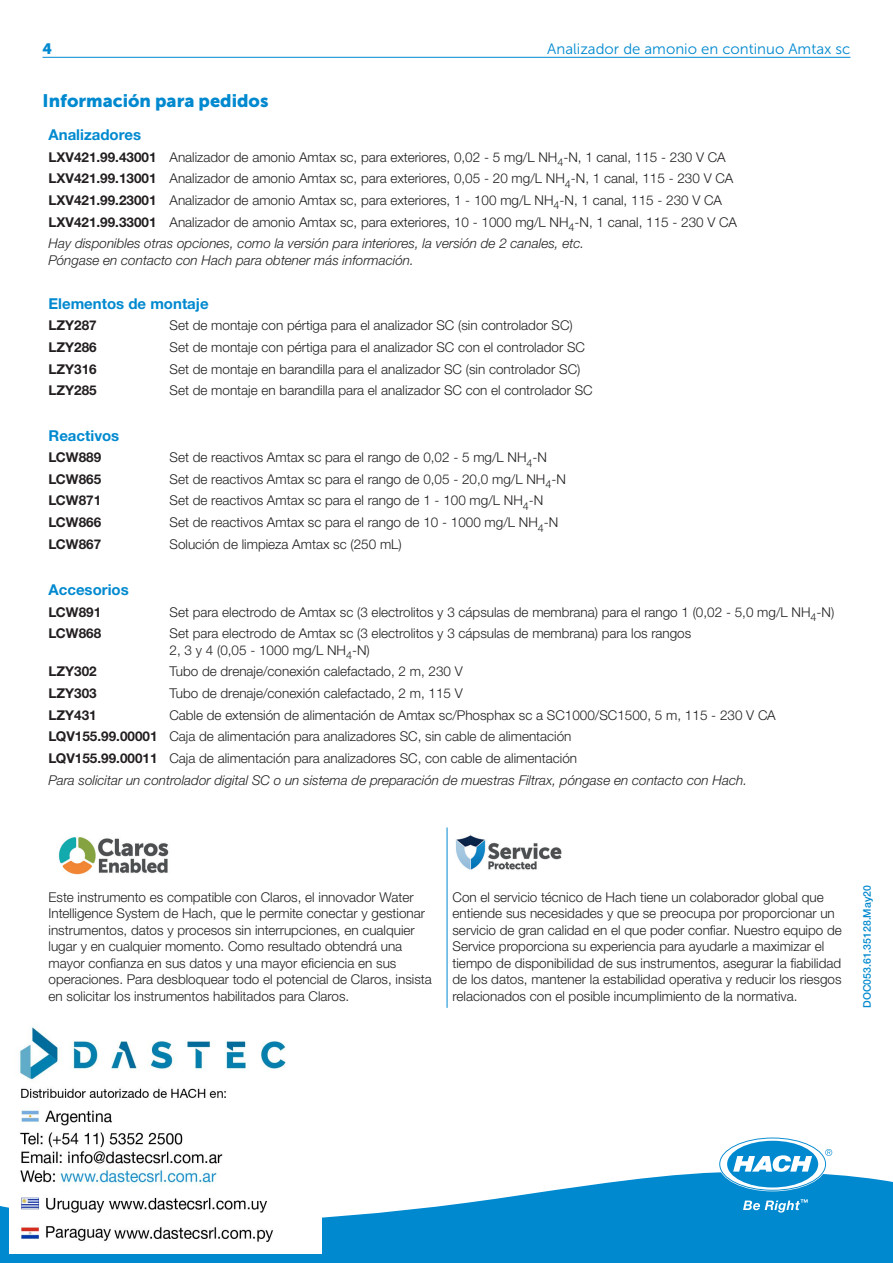
<style>
.page{position:relative;width:893px;height:1263px;background:#fff}
.page>*{position:absolute;margin:0;border:0;box-sizing:border-box;transform-origin:0 0}
.Head_2{font:18px "Museo Sans 900";color:#0089cf}
.Head_3_Text_1_Bold{font:700 15px "Helvetica Neue LTW1 G";color:#0089cf}
.Head_3{font:15px "Museo Sans 300";color:#0089cf}
.Head_3-2{font:15px "Museo Sans 900";color:#0089cf}
.Text_1{font:300 13.5px/16.5px "Helvetica Neue LTW1 G";color:#231f20}
.TableNote{font:italic 300 13.5px/16.5px "Helvetica Neue LTW1 G";color:#231f20}
.Text_1_Text_1_Bold{font:700 13.5px "Helvetica Neue LTW1 G";color:#231f20}
.t1{font:500 10.5px "Helvetica Neue LTW1 G";color:#0089cf}
</style>
<div class="page">
<svg style="left:0;top:1168px;width:893px;height:95px;fill:#0089cf"></svg>
<svg style="left:720px;top:1138px;width:112px;height:52px"></svg>
<svg style="left:743px;top:1199px;width:65px;height:13px"></svg>
<hr style="left:43px;top:57px;width:807px;height:1px;background:#0089cf">
<img style="left:58px;top:837px;width:111px;height:38px">
<img style="left:455px;top:835px;width:107px;height:35px">
<hr style="left:447px;top:827px;width:1px;height:181px;background:#0089cf">
<img style="left:10px;top:1026px;width:312px;height:227px">
<p class="Head_3-2" style="left:43px;top:40px;width:11px">4</p>
<p class="Head_3" style="left:547px;top:41px;width:305px">Analizador de amonio en continuo Amtax sc</p>
<p class="Head_2" style="left:43px;top:91px;width:227px">Información para pedidos</p>
<p class="Head_3_Text_1_Bold" style="left:49px;top:125px;width:94px">Analizadores</p>
<p class="Text_1_Text_1_Bold" style="left:49px;top:149px;width:110px">LXV421.99.43001</p>
<p class="Text_1" style="left:170px;top:149px;width:558px">Analizador de amonio Amtax sc, para exteriores, 0,02 - 5 mg/L NH<sub>4</sub>-N, 1 canal, 115 - 230 V CA</p>
<p class="Text_1_Text_1_Bold" style="left:49px;top:170px;width:110px">LXV421.99.13001</p>
<p class="Text_1" style="left:170px;top:170px;width:565px">Analizador de amonio Amtax sc, para exteriores, 0,05 - 20 mg/L NH<sub>4</sub>-N, 1 canal, 115 - 230 V CA</p>
<p class="Text_1_Text_1_Bold" style="left:49px;top:192px;width:110px">LXV421.99.23001</p>
<p class="Text_1" style="left:170px;top:192px;width:554px">Analizador de amonio Amtax sc, para exteriores, 1 - 100 mg/L NH<sub>4</sub>-N, 1 canal, 115 - 230 V CA</p>
<p class="Text_1_Text_1_Bold" style="left:49px;top:213px;width:110px">LXV421.99.33001</p>
<p class="Text_1" style="left:170px;top:213px;width:569px">Analizador de amonio Amtax sc, para exteriores, 10 - 1000 mg/L NH<sub>4</sub>-N, 1 canal, 115 - 230 V CA</p>
<p class="TableNote" style="left:49px;top:235px;width:537px">Hay disponibles otras opciones, como la versión para interiores, la versión de 2 canales, etc.<br>Póngase en contacto con Hach para obtener más información.</p>
<p class="Head_3_Text_1_Bold" style="left:49px;top:294px;width:162px">Elementos de montaje</p>
<p class="Text_1_Text_1_Bold" style="left:49px;top:317px;width:50px">LZY287</p>
<p class="Text_1" style="left:170px;top:317px;width:405px">Set de montaje con pértiga para el analizador SC (sin controlador SC)</p>
<p class="Text_1_Text_1_Bold" style="left:49px;top:339px;width:50px">LZY286</p>
<p class="Text_1" style="left:170px;top:339px;width:417px">Set de montaje con pértiga para el analizador SC con el controlador SC</p>
<p class="Text_1_Text_1_Bold" style="left:49px;top:360px;width:50px">LZY316</p>
<p class="Text_1" style="left:170px;top:360px;width:412px">Set de montaje en barandilla para el analizador SC (sin controlador SC)</p>
<p class="Text_1_Text_1_Bold" style="left:49px;top:382px;width:50px">LZY285</p>
<p class="Text_1" style="left:170px;top:382px;width:425px">Set de montaje en barandilla para el analizador SC con el controlador SC</p>
<p class="Head_3_Text_1_Bold" style="left:49px;top:426px;width:72px">Reactivos</p>
<p class="Text_1_Text_1_Bold" style="left:49px;top:449px;width:54px">LCW889</p>
<p class="Text_1" style="left:170px;top:449px;width:379px">Set de reactivos Amtax sc para el rango de 0,02 - 5 mg/L NH<sub>4</sub>-N</p>
<p class="Text_1_Text_1_Bold" style="left:49px;top:471px;width:54px">LCW865</p>
<p class="Text_1" style="left:170px;top:471px;width:398px">Set de reactivos Amtax sc para el rango de 0,05 - 20,0 mg/L NH<sub>4</sub>-N</p>
<p class="Text_1_Text_1_Bold" style="left:49px;top:492px;width:54px">LCW871</p>
<p class="Text_1" style="left:170px;top:492px;width:375px">Set de reactivos Amtax sc para el rango de 1 - 100 mg/L NH<sub>4</sub>-N</p>
<p class="Text_1_Text_1_Bold" style="left:49px;top:514px;width:54px">LCW866</p>
<p class="Text_1" style="left:170px;top:514px;width:390px">Set de reactivos Amtax sc para el rango de 10 - 1000 mg/L NH<sub>4</sub>-N</p>
<p class="Text_1_Text_1_Bold" style="left:49px;top:536px;width:54px">LCW867</p>
<p class="Text_1" style="left:170px;top:536px;width:234px">Solución de limpieza Amtax sc (250 mL)</p>
<p class="Head_3_Text_1_Bold" style="left:49px;top:580px;width:82px">Accesorios</p>
<p class="Text_1_Text_1_Bold" style="left:49px;top:603px;width:54px">LCW891</p>
<p class="Text_1" style="left:170px;top:604px;width:666px">Set para electrodo de Amtax sc (3 electrolitos y 3 cápsulas de membrana) para el rango 1 (0,02 - 5,0 mg/L NH<sub>4</sub>-N)</p>
<p class="Text_1_Text_1_Bold" style="left:49px;top:625px;width:54px">LCW868</p>
<p class="Text_1" style="left:170px;top:625px;width:523px">Set para electrodo de Amtax sc (3 electrolitos y 3 cápsulas de membrana) para los rangos<br>2, 3 y 4 (0,05 - 1000 mg/L NH<sub>4</sub>-N)</p>
<p class="Text_1_Text_1_Bold" style="left:49px;top:663px;width:50px">LZY302</p>
<p class="Text_1" style="left:170px;top:663px;width:295px">Tubo de drenaje/conexión calefactado, 2 m, 230 V</p>
<p class="Text_1_Text_1_Bold" style="left:49px;top:685px;width:50px">LZY303</p>
<p class="Text_1" style="left:170px;top:685px;width:295px">Tubo de drenaje/conexión calefactado, 2 m, 115 V</p>
<p class="Text_1_Text_1_Bold" style="left:49px;top:707px;width:50px">LZY431</p>
<p class="Text_1" style="left:170px;top:707px;width:608px">Cable de extensión de alimentación de Amtax sc/Phosphax sc a SC1000/SC1500, 5 m, 115 - 230 V CA</p>
<p class="Text_1_Text_1_Bold" style="left:49px;top:728px;width:111px">LQV155.99.00001</p>
<p class="Text_1" style="left:170px;top:728px;width:403px">Caja de alimentación para analizadores SC, sin cable de alimentación</p>
<p class="Text_1_Text_1_Bold" style="left:49px;top:750px;width:111px">LQV155.99.00011</p>
<p class="Text_1" style="left:170px;top:750px;width:409px">Caja de alimentación para analizadores SC, con cable de alimentación</p>
<p class="TableNote" style="left:49px;top:771px;width:700px">Para solicitar un controlador digital SC o un sistema de preparación de muestras Filtrax, póngase en contacto con Hach.</p>
<p class="Text_1" style="left:49px;top:889px;width:385px">Este instrumento es compatible con Claros, el innovador Water Intelligence System de Hach, que le permite conectar y gestionar instrumentos, datos y procesos sin interrupciones, en cualquier lugar y en cualquier momento. Como resultado obtendrá una mayor confianza en sus datos y una mayor eficiencia en sus operaciones. Para desbloquear todo el potencial de Claros, insista en solicitar los instrumentos habilitados para Claros.</p>
<p class="Text_1" style="left:452px;top:889px;width:391px">Con el servicio técnico de Hach tiene un colaborador global que entiende sus necesidades y que se preocupa por proporcionar un servicio de gran calidad en el que poder confiar. Nuestro equipo de Service proporciona su experiencia para ayudarle a maximizar el tiempo de disponibilidad de sus instrumentos, asegurar la fiabilidad de los datos, mantener la estabilidad operativa y reducir los riesgos relacionados con el posible incumplimiento de la normativa.</p>
<p class="t1" style="left:861px;top:1008px;width:124px;rotate:-90deg">DOC053.61.35128.May20</p>
</div>
